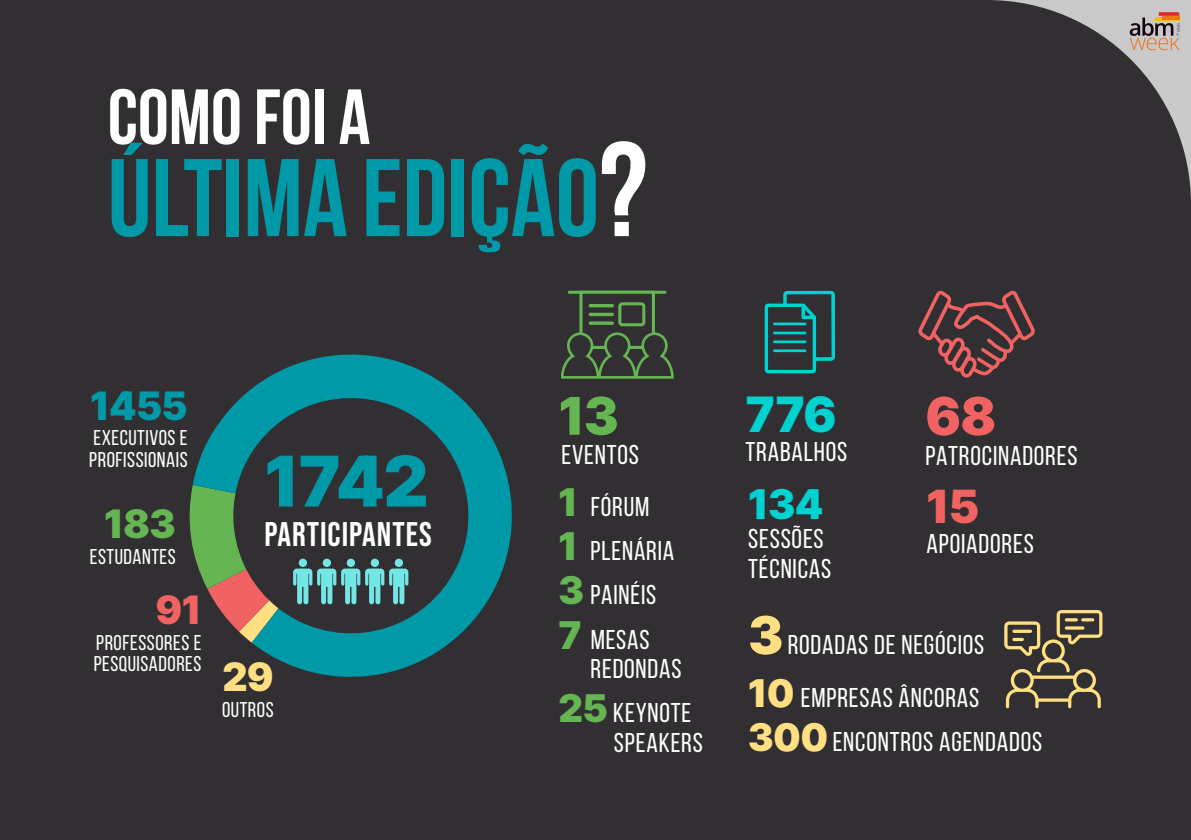
<style>
.page{position:relative;width:1191px;height:840px;background:#fff}
.page>*{position:absolute;margin:0;border:0;box-sizing:border-box;transform-origin:0 0}
.TITULO{font:700 110px "Bebas Neue";color:#0099a7}
.TITULO-2{font:700 78px "Bebas Neue";color:#fff}
.t1{font:900 70px "Inter";color:#0099a7}
.t2{font:900 52.4px "Inter";color:#f16363}
.t3{font:900 52px "Inter";color:#65b553}
.t4{font:900 48.8px "Inter";color:#00d1d1}
.t5{font:900 45.8px "Inter";color:#f16363}
.t6{font:900 41px "Inter";color:#00d1d1}
.t7{font:900 39.2px "Inter";color:#0099a7}
.t8{font:900 39.2px "Inter";color:#65b553}
.t9{font:900 39.2px "Inter";color:#f16363}
.t10{font:900 39.2px "Inter";color:#ffdf82}
.t11{font:34px "Bebas Neue";letter-spacing:.03em;color:#fff}
.t12{font:27.2px/29.4px "Bebas Neue";letter-spacing:.03em;color:#fff}
.t13{font:21.4px/21.4px "Bebas Neue";letter-spacing:.025em;color:#fff}
.s1{font-size:134px;color:#fff}
.s2{font-family:"Inter";font-weight:900;font-size:38.2px;color:#65b553}
.s3{font-family:"Inter";font-weight:900;font-size:52.4px;color:#ffdf82}
.s4{font-family:"Inter";font-weight:900;font-size:38.2px;color:#ffdf82}
</style>
<div class="page">
<div style="left:0;top:0;width:1191px;height:839px;background:#322f32"></div>
<hr style="left:569px;top:290px;width:96px;height:3px;background:#65b553">
<div style="left:579px;top:290px;width:76px;height:59px;background:#322f32;border:3px solid #65b553"></div>
<div style="left:618px;top:302px;width:27px;height:24px;border:3px solid #65b553;border-radius:3px"></div>
<hr style="left:590px;top:304px;width:22px;height:3px;background:#65b553">
<svg style="left:590px;top:312px;width:22px;height:4px"></svg>
<svg style="left:590px;top:321px;width:22px;height:4px"></svg>
<svg style="left:559px;top:331px;width:116px;height:49px"></svg>
<svg style="left:764px;top:290px;width:71px;height:83px;background:#245b5e"></svg>
<svg style="left:915px;top:287px;width:123px;height:93px;background:#58393b"></svg>
<svg style="left:193px;top:334px;width:339px;height:363px;background:#26484d"></svg>
<svg style="left:218px;top:383px;width:265px;height:265px;background:#1c5b63"></svg>
<svg style="left:186px;top:484px;width:222px;height:158px;background:#47594f"></svg>
<svg style="left:1004px;top:609px;width:98px;height:99px;background:#615744"></svg>
<p class="TITULO-2" style="left:108px;top:74px;width:264px">COMO FOI A</p>
<p class="TITULO" style="left:108px;top:138px;width:541px">ÚLTIMA EDIÇÃO<span class="s1">?</span></p>
<p class="t7" style="left:90px;top:377px;width:99px">1455</p>
<p class="t13" style="left:89px;top:427px;width:100px">EXECUTIVOS E<br>PROFISSIONAIS</p>
<p class="t8" style="left:104px;top:495px;width:73px">183</p>
<p class="t13" style="left:90px;top:545px;width:87px">ESTUDANTES</p>
<p class="t9" style="left:156px;top:581px;width:47px">91</p>
<p class="t13" style="left:94px;top:631px;width:109px">PROFESSORES E<br>PESQUISADORES</p>
<p class="t1" style="left:264px;top:430px;width:166px">1742</p>
<p class="t11" style="left:264px;top:514px;width:169px">PARTICIPANTES</p>
<p class="t10" style="left:222px;top:648px;width:53px">29</p>
<p class="t13" style="left:222px;top:698px;width:53px">OUTROS</p>
<p class="t3" style="left:558px;top:378px;width:62px">13</p>
<p class="t12" style="left:561px;top:439px;width:79px">EVENTOS</p>
<p class="t12" style="left:558px;top:491px;width:92px"><span class="s2">1</span> FÓRUM</p>
<p class="t12" style="left:558px;top:535px;width:117px"><span class="s2">1</span> PLENÁRIA</p>
<p class="t12" style="left:558px;top:579px;width:99px"><span class="s2">3</span> PAINÉIS</p>
<p class="t12" style="left:590px;top:624px;width:92px;text-indent:-32px"><span class="s2">7</span> MESAS<br>REDONDAS</p>
<p class="t12" style="left:614px;top:697px;width:90px;text-indent:-55px"><span class="s2">25</span> KEYNOTE<br>SPEAKERS</p>
<p class="t4" style="left:745px;top:378px;width:93px">776</p>
<p class="t12" style="left:745px;top:436px;width:103px">TRABALHOS</p>
<p class="t6" style="left:748px;top:473px;width:77px">134</p>
<p class="t12" style="left:748px;top:523px;width:84px">SESSÕES<br>TÉCNICAS</p>
<p class="t2" style="left:925px;top:377px;width:72px">68</p>
<p class="t12" style="left:925px;top:440px;width:154px">PATROCINADORES</p>
<p class="t5" style="left:926px;top:473px;width:54px">15</p>
<p class="t12" style="left:926px;top:528px;width:109px">APOIADORES</p>
<p class="t12" style="left:748px;top:629px;width:237px"><span class="s3">3</span>RODADAS DE NEGÓCIOS</p>
<p class="t12" style="left:748px;top:682px;width:232px"><span class="s4">10</span> EMPRESAS ÂNCORAS</p>
<p class="t12" style="left:748px;top:726px;width:295px"><span class="s4">300</span>ENCONTROS AGENDADOS</p>
</div>
